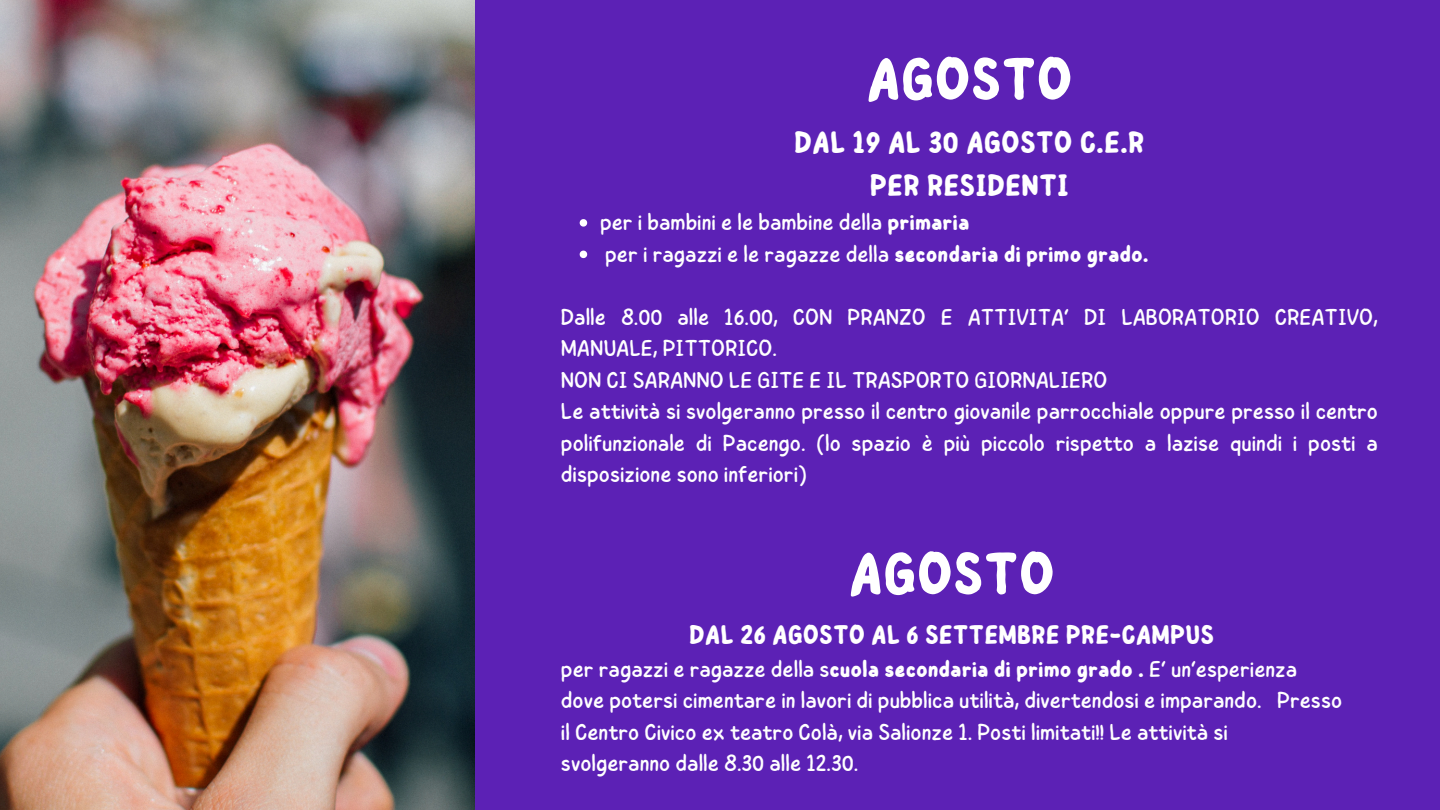
<style>
.page{position:relative;width:1440px;height:810px;background:#5c21b5}
.page>*{position:absolute;margin:0;border:0;box-sizing:border-box;transform-origin:0 0}
.t1{font:700 60px "Childos Arabic";color:#fff}
.t2{font:700 31px/42.8px "Childos Arabic";color:#fff;text-align:center}
.t3{font:700 27px "Childos Arabic";color:#fff}
.t4{font:23px/31.5px "Childos Arabic";color:#fff}
.s1{font-weight:700}
</style>
<div class="page">
<img style="left:0;top:0;width:475px;height:810px">
<svg style="left:580px;top:219px;width:7px;height:8px"></svg>
<svg style="left:580px;top:251px;width:7px;height:7px"></svg>
<h1 class="t1" style="left:866px;top:37px;width:208px">AGOSTO</h1>
<h1 class="t2" style="left:794px;top:122px;width:352px">DAL 19 AL 30 AGOSTO C.E.R<br>PER RESIDENTI</h1>
<p class="t4" style="left:600px;top:207px;width:371px">per i bambini e le bambine della <span class="s1">primaria</span></p>
<p class="t4" style="left:605px;top:239px;width:545px">per i ragazzi e le ragazze della <span class="s1">secondaria di primo grado.</span></p>
<p class="t4" style="left:561px;top:302px;width:819px">Dalle 8.00 alle 16.00, CON PRANZO E ATTIVITA’ DI LABORATORIO CREATIVO,<br>MANUALE, PITTORICO.</p>
<p class="t4" style="left:561px;top:365px;width:548px">NON CI SARANNO LE GITE E IL TRASPORTO GIORNALIERO</p>
<p class="t4" style="left:561px;top:396px;width:819px;text-align:justify">Le attività si svolgeranno presso il centro giovanile parrocchiale oppure presso il centro polifunzionale di Pacengo. (lo spazio è più piccolo rispetto a lazise quindi i posti a disposizione sono inferiori)</p>
<p class="t1" style="left:848px;top:531px;width:208px">AGOSTO</p>
<p class="t3" style="left:689px;top:616px;width:526px">DAL 26 AGOSTO AL 6 SETTEMBRE PRE-CAMPUS</p>
<p class="t4" style="left:561px;top:654px;width:783px">per ragazzi e ragazze della s<span class="s1">cuola secondaria di primo grado .</span> E’ un’esperienza dove potersi cimentare in lavori di pubblica utilità, divertendosi e imparando. Presso il Centro Civico ex teatro Colà, via Salionze 1. Posti limitati!! Le attività si svolgeranno dalle 8.30 alle 12.30.</p>
</div>
